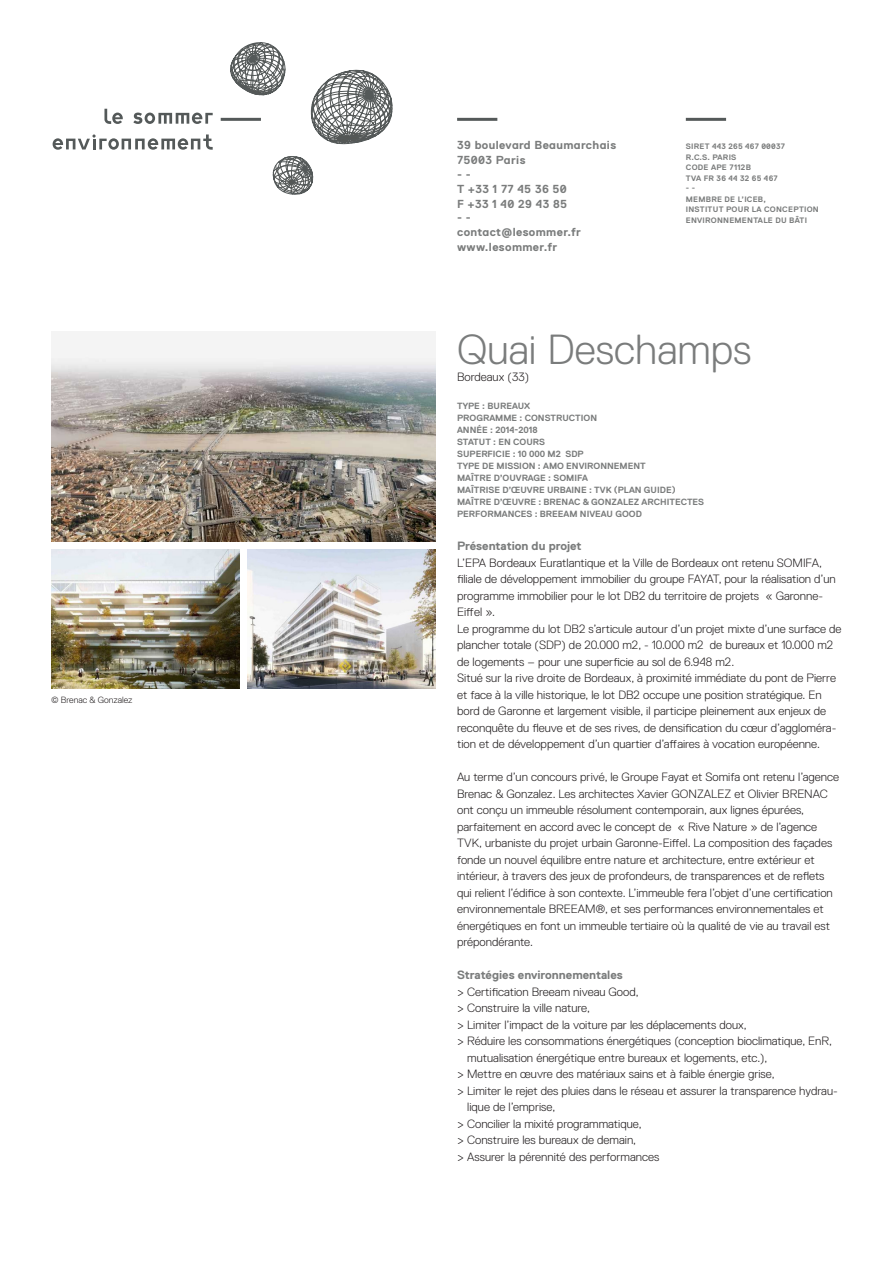
<style>
.page{position:relative;width:893px;height:1263px;background:#fff}
.page>*{position:absolute;margin:0;border:0;box-sizing:border-box;transform-origin:0 0}
.Titres{font:300 42px "Replica";color:#7a7c7c}
.Texte_courant{font:300 12px/16.5px "Replica";color:#231f20}
.Intertitres{font:700 12px "Replica";color:#7a7c7c}
.t1{font:700 11.7px/15px "Replica";letter-spacing:.03em;color:#7a7c7c}
.Infos_techniques{font:700 9px "Replica";color:#7a7c7c}
.Copyrights{font:300 9px "Replica";color:#231f20}
.t2{font:700 7.8px/10.5px "Replica";letter-spacing:.03em;color:#7a7c7c}
</style>
<div class="page">
<hr style="left:457px;top:118px;width:40px;height:3px;background:#545959">
<hr style="left:686px;top:118px;width:40px;height:3px;background:#545959">
<hr style="left:221px;top:118px;width:40px;height:3px;background:#545959">
<svg style="left:104px;top:109px;width:19px;height:15px"></svg>
<svg style="left:133px;top:113px;width:80px;height:11px"></svg>
<svg style="left:53px;top:134px;width:160px;height:16px"></svg>
<svg style="left:230px;top:42px;width:162px;height:152px"></svg>
<img style="left:51px;top:331px;width:385px;height:211px">
<img style="left:51px;top:550px;width:188px;height:139px">
<img style="left:248px;top:550px;width:188px;height:139px">
<p class="Copyrights" style="left:51px;top:695px;width:83px">© Brenac &amp; Gonzalez</p>
<p class="t1" style="left:457px;top:138px;width:161px">39 boulevard Beaumarchais<br>75003 Paris</p>
<p class="t1" style="left:457px;top:166px;width:111px">- -<br>T +33 1 77 45 36 50<br>F +33 1 40 29 43 85</p>
<p class="t1" style="left:457px;top:210px;width:125px">- - contact@lesommer.fr www.lesommer.fr</p>
<p class="t2" style="left:686px;top:142px;width:101px">SIRET 443 265 467 00037<br>R.C.S. PARIS<br>CODE APE 7112B<br>TVA FR 36 44 32 65 467</p>
<p class="t2" style="left:686px;top:184px;width:135px">- -<br>MEMBRE DE L’ICEB,<br>INSTITUT POUR LA CONCEPTION<br>ENVIRONNEMENTALE DU BÂTI</p>
<p class="Titres" style="left:457px;top:326px;width:296px">Quai Deschamps</p>
<p class="Texte_courant" style="left:457px;top:368px;width:74px">Bordeaux (33)</p>
<p class="Infos_techniques" style="left:457px;top:401px;width:75px">TYPE : BUREAUX</p>
<p class="Infos_techniques" style="left:457px;top:413px;width:141px">PROGRAMME : CONSTRUCTION</p>
<p class="Infos_techniques" style="left:457px;top:425px;width:82px">ANNÉE : 2014-2018</p>
<p class="Infos_techniques" style="left:457px;top:437px;width:89px">STATUT : EN COURS</p>
<p class="Infos_techniques" style="left:457px;top:449px;width:128px">SUPERFICIE : 10 000 M2 SDP</p>
<p class="Infos_techniques" style="left:457px;top:461px;width:190px">TYPE DE MISSION : AMO ENVIRONNEMENT</p>
<p class="Infos_techniques" style="left:457px;top:473px;width:132px">MAÎTRE D’OUVRAGE : SOMIFA</p>
<p class="Infos_techniques" style="left:457px;top:485px;width:220px">MAÎTRISE D’ŒUVRE URBAINE : TVK (PLAN GUIDE)</p>
<p class="Infos_techniques" style="left:457px;top:497px;width:249px">MAÎTRE D’ŒUVRE : BRENAC &amp; GONZALEZ ARCHITECTES</p>
<p class="Infos_techniques" style="left:457px;top:509px;width:186px">PERFORMANCES : BREEAM NIVEAU GOOD</p>
<p class="Intertitres" style="left:457px;top:539px;width:126px">Présentation du projet</p>
<p class="Texte_courant" style="left:457px;top:554px;width:380px">L’EPA Bordeaux Euratlantique et la Ville de Bordeaux ont retenu SOMIFA, filiale de développement immobilier du groupe FAYAT, pour la réalisation d’un programme immobilier pour le lot DB2 du territoire de projets « Garonne-Eiffel ».</p>
<p class="Texte_courant" style="left:457px;top:620px;width:386px">Le programme du lot DB2 s’articule autour d’un projet mixte d’une surface de plancher totale (SDP) de 20.000 m2, - 10.000 m2 de bureaux et 10.000 m2 de logements – pour une superficie au sol de 6.948 m2.</p>
<p class="Texte_courant" style="left:457px;top:670px;width:381px">Situé sur la rive droite de Bordeaux, à proximité immédiate du pont de Pierre et face à la ville historique, le lot DB2 occupe une position stratégique. En bord de Garonne et largement visible, il participe pleinement aux enjeux de reconquête du fleuve et de ses rives, de densification du cœur d’aggloméra&shy;tion et de développement d’un quartier d’affaires à vocation européenne.</p>
<p class="Texte_courant" style="left:457px;top:769px;width:383px">Au terme d’un concours privé, le Groupe Fayat et Somifa ont retenu l’agence Brenac &amp; Gonzalez. Les architectes Xavier GONZALEZ et Olivier BRENAC ont conçu un immeuble résolument contemporain, aux lignes épurées, parfaitement en accord avec le concept de « Rive Nature » de l’agence TVK, urbaniste du projet urbain Garonne-Eiffel. La composition des façades fonde un nouvel équilibre entre nature et architecture, entre extérieur et intérieur, à travers des jeux de profondeurs, de transparences et de reflets qui relient l’édifice à son contexte. L’immeuble fera l’objet d’une certification environnementale BREEAM®, et ses performances environnementales et énergétiques en font un immeuble tertiaire où la qualité de vie au travail est prépondérante.</p>
<p class="Intertitres" style="left:457px;top:968px;width:167px">Stratégies environnementales</p>
<p class="Texte_courant" style="left:457px;top:983px;width:183px">&gt; Certification Breeam niveau Good,</p>
<p class="Texte_courant" style="left:457px;top:1000px;width:134px">&gt; Construire la ville nature,</p>
<p class="Texte_courant" style="left:457px;top:1016px;width:291px">&gt; Limiter l’impact de la voiture par les déplacements doux,</p>
<p class="Texte_courant" style="left:467px;top:1033px;width:366px;text-indent:-10px">&gt; Réduire les consommations énergétiques (conception bioclimatique, EnR, mutualisation énergétique entre bureaux et logements, etc.),</p>
<p class="Texte_courant" style="left:457px;top:1066px;width:319px">&gt; Mettre en œuvre des matériaux sains et à faible énergie grise,</p>
<p class="Texte_courant" style="left:467px;top:1082px;width:372px;text-indent:-10px">&gt; Limiter le rejet des pluies dans le réseau et assurer la transparence hydrau&shy;lique de l’emprise,</p>
<p class="Texte_courant" style="left:457px;top:1115px;width:186px">&gt; Concilier la mixité programmatique,</p>
<p class="Texte_courant" style="left:457px;top:1132px;width:181px">&gt; Construire les bureaux de demain,</p>
<p class="Texte_courant" style="left:457px;top:1148px;width:204px">&gt; Assurer la pérennité des performances</p>
</div>
